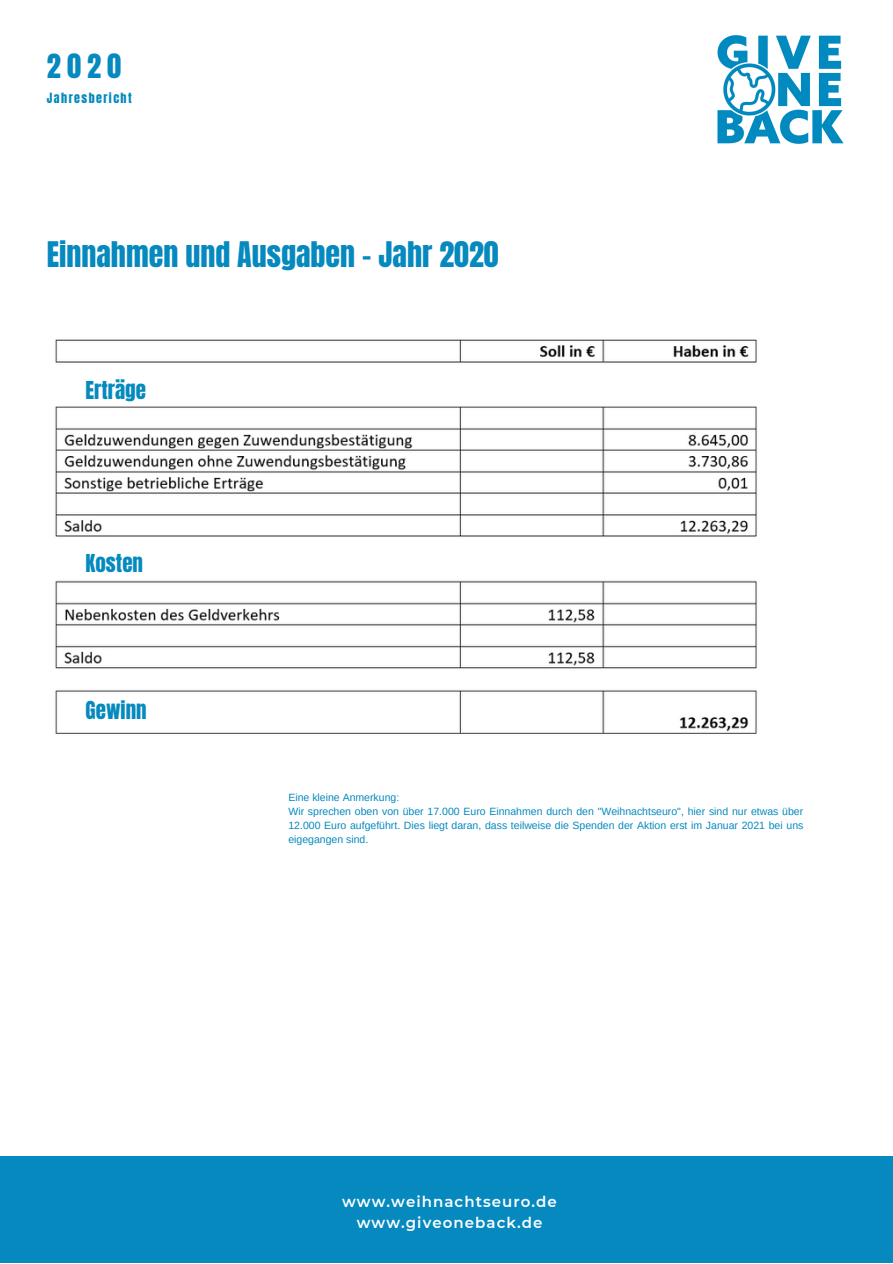
<style>
.page{position:relative;width:893px;height:1264px;background:#fff}
.page>*{position:absolute;margin:0;border:0;box-sizing:border-box;transform-origin:0 0}
.t1{font:30px "Anton";color:#0589be}
.t2{font:28.5px "Anton";color:#0589be}
.t3{font:21px "Anton";color:#0589be}
.t4{font:600 15px/20.2px "Montserrat";letter-spacing:.07em;color:#fff;text-align:center}
.t5{font:12px "Anton";letter-spacing:.12em;color:#0589be}
.t6{font:10.5px/14px "Arimo";color:#0589be}
</style>
<div class="page">
<div style="left:0;top:1156px;width:892px;height:106px;background:#0589be"></div>
<img style="left:717px;top:35px;width:127px;height:109px">
<img style="left:55px;top:339px;width:702px;height:395px">
<h2 class="t2" style="left:47px;top:46px;width:76px">2020</h2>
<p class="t5" style="left:47px;top:89px;width:86px">Jahresbericht</p>
<h1 class="t1" style="left:47px;top:233px;width:453px">Einnahmen und Ausgaben - Jahr 2020</h1>
<h3 class="t3" style="left:86px;top:375px;width:62px">Erträge</h3>
<h3 class="t3" style="left:86px;top:548px;width:59px">Kosten</h3>
<h3 class="t3" style="left:86px;top:695px;width:63px">Gewinn</h3>
<p class="t6" style="left:288px;top:790px;width:516px">Eine kleine Anmerkung:<br>Wir sprechen oben von über 17.000 Euro Einnahmen durch den "Weihnachtseuro", hier sind nur etwas über 12.000 Euro aufgeführt. Dies liegt daran, dass teilweise die Spenden der Aktion erst im Januar 2021 bei uns eigegangen sind.</p>
<h3 class="t4" style="left:342px;top:1191px;width:216px">www.weihnachtseuro.de www.giveoneback.de</h3>
</div>
